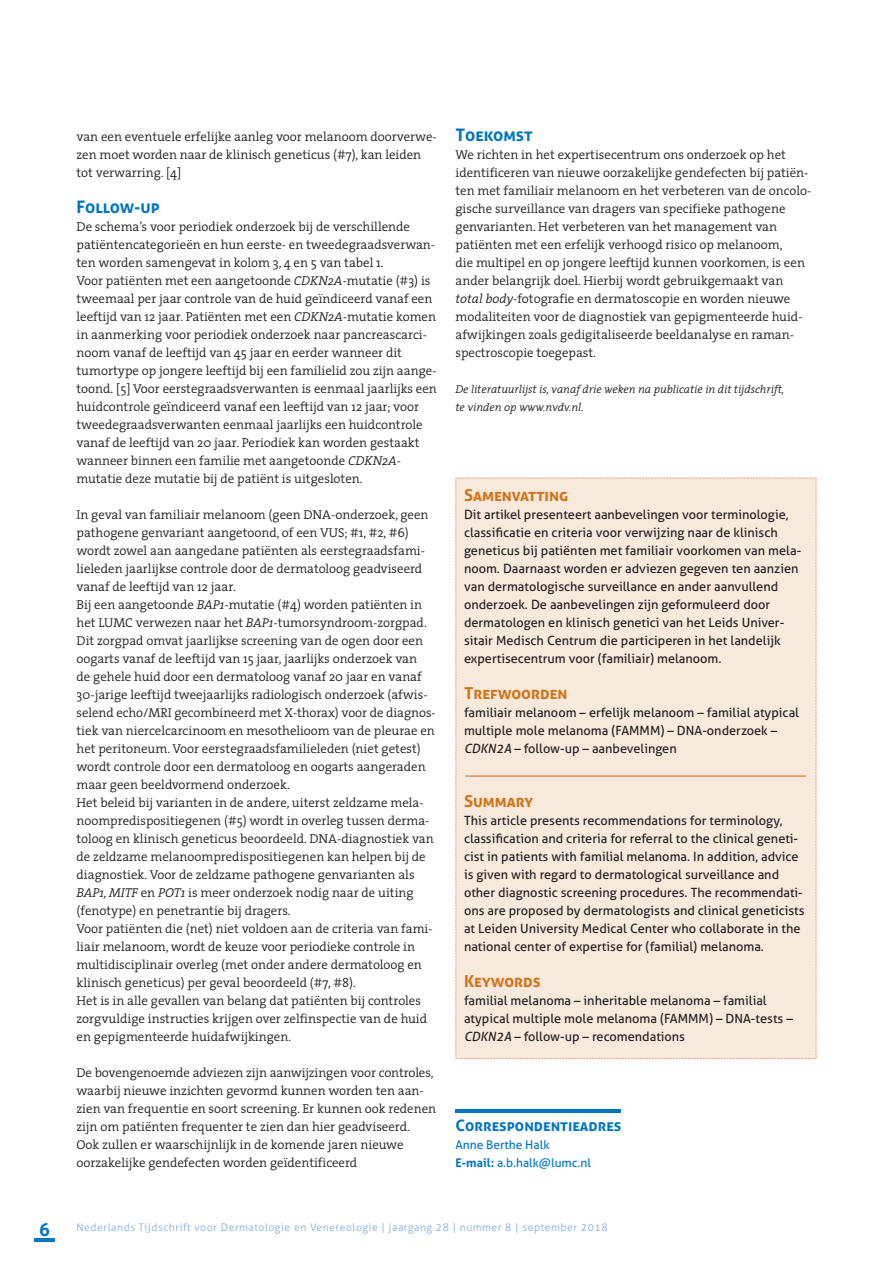
<style>
.page{position:relative;width:893px;height:1263px;background:#fff}
.page>*{position:absolute;margin:0;border:0;box-sizing:border-box;transform-origin:0 0}
.t1{font:700 18px "Aller";color:#0075bf}
.t2{font:700 17.25px "Aller";color:#0075bf}
.t3{font:700 16.5px "Aller";color:#cf7418}
.t4{font:700 15.75px "Aller";color:#0075bf}
.t5{font:300 12.9px/18px "The Serif";color:#231f20}
.t6{font:12.75px/18px "Aller";color:#231f20}
.t7{font:12px/18px "Aller";color:#0075bf}
.t8{font:italic 300 11.25px/18px "The Serif";color:#231f20}
.t9{font:300 10.5px "Aller";letter-spacing:.05em;color:#7ca9da}
.s1{font-style:italic}
.s2{font-weight:700}
</style>
<div class="page">
<hr style="left:34px;top:1238px;width:21px;height:3px;background:#0075bf">
<hr style="left:455px;top:1109px;width:166px;height:4px;background:#0075bf">
<div style="left:455px;top:478px;width:362px;height:581px;background:#f8e9dd"></div>
<hr style="left:465px;top:776px;width:341px;height:1px;background:#d36427">
<p class="t5" style="left:77px;top:129px;width:362px">van een eventuele erfelijke aanleg voor melanoom doorverwe&shy;zen moet worden naar de klinisch geneticus (#7), kan leiden tot verwarring. [4]</p>
<h2 class="t2" style="left:77px;top:200px;width:85px">Follow-up</h2>
<p class="t5" style="left:77px;top:219px;width:362px">De schema’s voor periodiek onderzoek bij de verschillende patiëntencategorieën en hun eerste- en tweedegraadsverwan&shy;ten worden samengevat in kolom 3, 4 en 5 van tabel 1.<br>Voor patiënten met een aangetoonde <span class="s1">CDKN2A</span>-mutatie (#3) is tweemaal per jaar controle van de huid geïndiceerd vanaf een leeftijd van 12 jaar. Patiënten met een <span class="s1">CDKN2A</span>-mutatie komen in aanmerking voor periodiek onderzoek naar pancreascarci&shy;noom vanaf de leeftijd van 45 jaar en eerder wanneer dit tumortype op jongere leeftijd bij een familielid zou zijn aange&shy;toond. [5] Voor eerstegraadsverwanten is eenmaal jaarlijks een huidcontrole geïndiceerd vanaf een leeftijd van 12 jaar; voor tweedegraadsverwanten eenmaal jaarlijks een huidcontrole vanaf de leeftijd van 20 jaar. Periodiek kan worden gestaakt wanneer binnen een familie met aangetoonde <span class="s1">CDKN2A&shy;</span>mutatie deze mutatie bij de patiënt is uitgesloten.</p>
<p class="t5" style="left:77px;top:507px;width:361px">In geval van familiair melanoom (geen DNA-onderzoek, geen pathogene genvariant aangetoond, of een VUS; #1, #2, #6) wordt zowel aan aangedane patiënten als eerstegraadsfami&shy;lieleden jaarlijkse controle door de dermatoloog geadviseerd vanaf de leeftijd van 12 jaar.<br>Bij een aangetoonde <span class="s1">BAP1</span>-mutatie (#4) worden patiënten in het LUMC verwezen naar het <span class="s1">BAP1</span>-tumorsyndroom-zorgpad.<br>Dit zorgpad omvat jaarlijkse screening van de ogen door een oogarts vanaf de leeftijd van 15 jaar, jaarlijks onderzoek van<br>de gehele huid door een dermatoloog vanaf 20 jaar en vanaf 30-jarige leeftijd tweejaarlijks radiologisch onderzoek (afwis&shy;selend echo/MRI gecombineerd met X-thorax) voor de diagnos&shy;tiek van niercelcarcinoom en mesothelioom van de pleurae en het peritoneum. Voor eerstegraadsfamilieleden (niet getest) wordt controle door een dermatoloog en oogarts aangeraden maar geen beeldvormend onderzoek.<br>Het beleid bij varianten in de andere, uiterst zeldzame mela&shy;noompredispositiegenen (#5) wordt in overleg tussen derma&shy;toloog en klinisch geneticus beoordeeld. DNA-diagnostiek van de zeldzame melanoompredispositiegenen kan helpen bij de diagnostiek. Voor de zeldzame pathogene genvarianten als <span class="s1">BAP1, MITF</span> en <span class="s1">POT1</span> is meer onderzoek nodig naar de uiting (fenotype) en penetrantie bij dragers.<br>Voor patiënten die (net) niet voldoen aan de criteria van fami&shy;liair melanoom, wordt de keuze voor periodieke controle in multidisciplinair overleg (met onder andere dermatoloog en klinisch geneticus) per geval beoordeeld (#7, #8).<br>Het is in alle gevallen van belang dat patiënten bij controles zorgvuldige instructies krijgen over zelfinspectie van de huid en gepigmenteerde huidafwijkingen.</p>
<p class="t5" style="left:77px;top:1065px;width:361px">De bovengenoemde adviezen zijn aanwijzingen voor controles, waarbij nieuwe inzichten gevormd kunnen worden ten aan&shy;zien van frequentie en soort screening. Er kunnen ook redenen zijn om patiënten frequenter te zien dan hier geadviseerd.<br>Ook zullen er waarschijnlijk in de komende jaren nieuwe oorzakelijke gendefecten worden geïdentificeerd</p>
<h2 class="t2" style="left:455px;top:128px;width:79px">Toekomst</h2>
<p class="t5" style="left:455px;top:147px;width:357px">We richten in het expertisecentrum ons onderzoek op het identificeren van nieuwe oorzakelijke gendefecten bij patiën&shy;ten met familiair melanoom en het verbeteren van de oncolo&shy;gische surveillance van dragers van specifieke pathogene genvarianten. Het verbeteren van het management van patiënten met een erfelijk verhoogd risico op melanoom,<br>die multipel en op jongere leeftijd kunnen voorkomen, is een ander belangrijk doel. Hierbij wordt gebruikgemaakt van <span class="s1">total body</span>-fotografie en dermatoscopie en worden nieuwe modaliteiten voor de diagnostiek van gepigmenteerde huid&shy;afwijkingen zoals gedigitaliseerde beeldanalyse en raman&shy;spectroscopie toegepast.</p>
<p class="t8" style="left:455px;top:381px;width:330px">De literatuurlijst is, vanaf drie weken na publicatie in dit tijdschrift, te vinden op www.nvdv.nl.</p>
<p class="t3" style="left:464px;top:489px;width:106px">Samenvatting</p>
<p class="t6" style="left:464px;top:507px;width:339px">Dit artikel presenteert aanbevelingen voor terminologie, classificatie en criteria voor verwijzing naar de klinisch geneticus bij patiënten met familiair voorkomen van mela&shy;noom. Daarnaast worden er adviezen gegeven ten aanzien van dermatologische surveillance en ander aanvullend onderzoek. De aanbevelingen zijn geformuleerd door dermatologen en klinisch genetici van het Leids Univer&shy;sitair Medisch Centrum die participeren in het landelijk expertisecentrum voor (familiair) melanoom.</p>
<p class="t3" style="left:464px;top:687px;width:105px">Trefwoorden</p>
<p class="t6" style="left:464px;top:705px;width:337px">familiair melanoom – erfelijk melanoom – familial atypical multiple mole melanoma (FAMMM) – DNA-onderzoek –<br><span class="s1">CDKN2A</span> – follow-up – aanbevelingen</p>
<p class="t3" style="left:464px;top:795px;width:71px">Summary</p>
<p class="t6" style="left:464px;top:813px;width:342px">This article presents recommendations for terminology, classification and criteria for referral to the clinical geneti&shy;cist in patients with familial melanoma. In addition, advice is given with regard to dermatological surveillance and other diagnostic screening procedures. The recommendati&shy;ons are proposed by dermatologists and clinical geneticists at Leiden University Medical Center who collaborate in the national center of expertise for (familial) melanoma.</p>
<p class="t3" style="left:464px;top:975px;width:78px">Keywords</p>
<p class="t6" style="left:464px;top:993px;width:330px">familial melanoma – inheritable melanoma – familial atypical multiple mole melanoma (FAMMM) – DNA-tests –<br><span class="s1">CDKN2A</span> – follow-up – recomendations</p>
<p class="t4" style="left:455px;top:1119px;width:167px">Correspondentieadres</p>
<p class="t7" style="left:455px;top:1137px;width:137px">Anne Berthe Halk<br><span class="s2">E-mail:</span> a.b.halk@lumc.nl</p>
<h1 class="t1" style="left:39px;top:1222px;width:12px">6</h1>
<p class="t9" style="left:77px;top:1223px;width:533px">Nederlands Tijdschrift voor Dermatologie en Venereologie | jaargang 28 | nummer 8 | september 2018</p>
</div>
